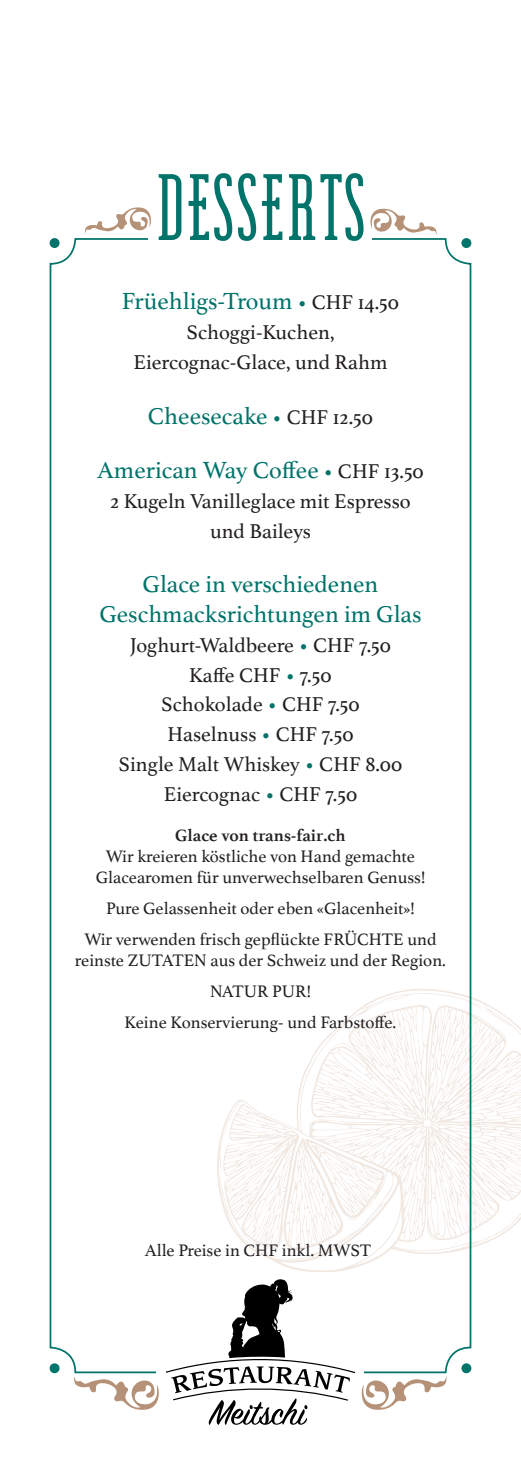
<style>
.page{position:relative;width:521px;height:1474px;background:#fff}
.page>*{position:absolute;margin:0;border:0;box-sizing:border-box;transform-origin:0 0}
.t1{font:96.25px "Western Wonderment";letter-spacing:.04em;color:#00736a}
.t2{font:24.5px/29.8px "Athelas";color:#00736a;text-align:center}
.t3{font:21px/29.8px "Athelas";color:#231f20;text-align:center}
.t4{font:17.5px/31px "Athelas";color:#231f20;text-align:center}
.t5{font:700 17.5px "Athelas";color:#231f20}
.s1{font-size:21px}
.s2{font-size:21px;color:#231f20}
.s3{color:#00736a}
</style>
<div class="page">
<svg style="left:217px;top:988px;width:269px;height:286px"></svg>
<svg style="left:223px;top:1004px;width:298px;height:246px"></svg>
<div style="left:157px;top:1272px;width:207px;height:167px;background:#fff"></div>
<svg style="left:166px;top:1279px;width:189px;height:145px"></svg>
<svg style="left:85px;top:207px;width:66px;height:26px"></svg>
<svg style="left:370px;top:208px;width:67px;height:27px"></svg>
<svg style="left:74px;top:1376px;width:85px;height:33px"></svg>
<svg style="left:361px;top:1376px;width:86px;height:33px"></svg>
<div style="left:50px;top:238px;width:10px;height:10px;background:#00736a;border-radius:50%"></div>
<div style="left:461px;top:238px;width:10px;height:10px;background:#00736a;border-radius:50%"></div>
<div style="left:50px;top:1363px;width:10px;height:10px;background:#00736a;border-radius:50%"></div>
<div style="left:461px;top:1363px;width:10px;height:10px;background:#00736a;border-radius:50%"></div>
<h1 class="t1" style="left:156px;top:170px;width:210px">DESSERTS</h1>
<h2 class="t2" style="left:122px;top:286px;width:279px">Früehligs-Troum <span class="s1">•</span> <span class="s2">CHF 14.50</span></h2>
<p class="t3" style="left:133px;top:317px;width:256px">Schoggi-Kuchen,<br>Eiercognac-Glace, und Rahm</p>
<h2 class="t2" style="left:148px;top:400px;width:227px">Cheesecake <span class="s1">•</span> <span class="s2">CHF 12.50</span></h2>
<h2 class="t2" style="left:97px;top:454px;width:328px">American Way Coffee <span class="s1">•</span> <span class="s2">CHF 13.50</span></h2>
<p class="t3" style="left:110px;top:485px;width:302px">2 Kugeln Vanilleglace mit Espresso und Baileys</p>
<h2 class="t2" style="left:99px;top:568px;width:324px">Glace in verschiedenen<br>Geschmacksrichtungen im Glas</h2>
<p class="t3" style="left:119px;top:629px;width:285px">Joghurt-Waldbeere <span class="s3">•</span> CHF 7.50<br>Kaffe CHF <span class="s3">•</span> 7.50<br>Schokolade <span class="s3">•</span> CHF 7.50<br>Haselnuss <span class="s3">•</span> CHF 7.50<br>Single Malt Whiskey <span class="s3">•</span> CHF 8.00<br>Eiercognac <span class="s3">•</span> CHF 7.50</p>
<p class="t5" style="left:175px;top:821px;width:172px">Glace von trans-fair.ch</p>
<p class="t4" style="left:96px;top:845px;width:331px;line-height:21px">Wir kreieren köstliche von Hand gemachte<br>Glacearomen für unverwechselbaren Genuss!</p>
<p class="t4" style="left:84px;top:892px;width:354px">Pure Gelassenheit oder eben «Glacenheit»!<br>Wir verwenden frisch gepflückte FRÜCHTE und</p>
<p class="t4" style="left:75px;top:944px;width:372px">reinste ZUTATEN aus der Schweiz und der Region.<br>NATUR PUR!<br>Keine Konservierung- und Farbstoffe.</p>
<p class="t4" style="left:145px;top:1234px;width:228px">Alle Preise in CHF inkl. MWST</p>
</div>
